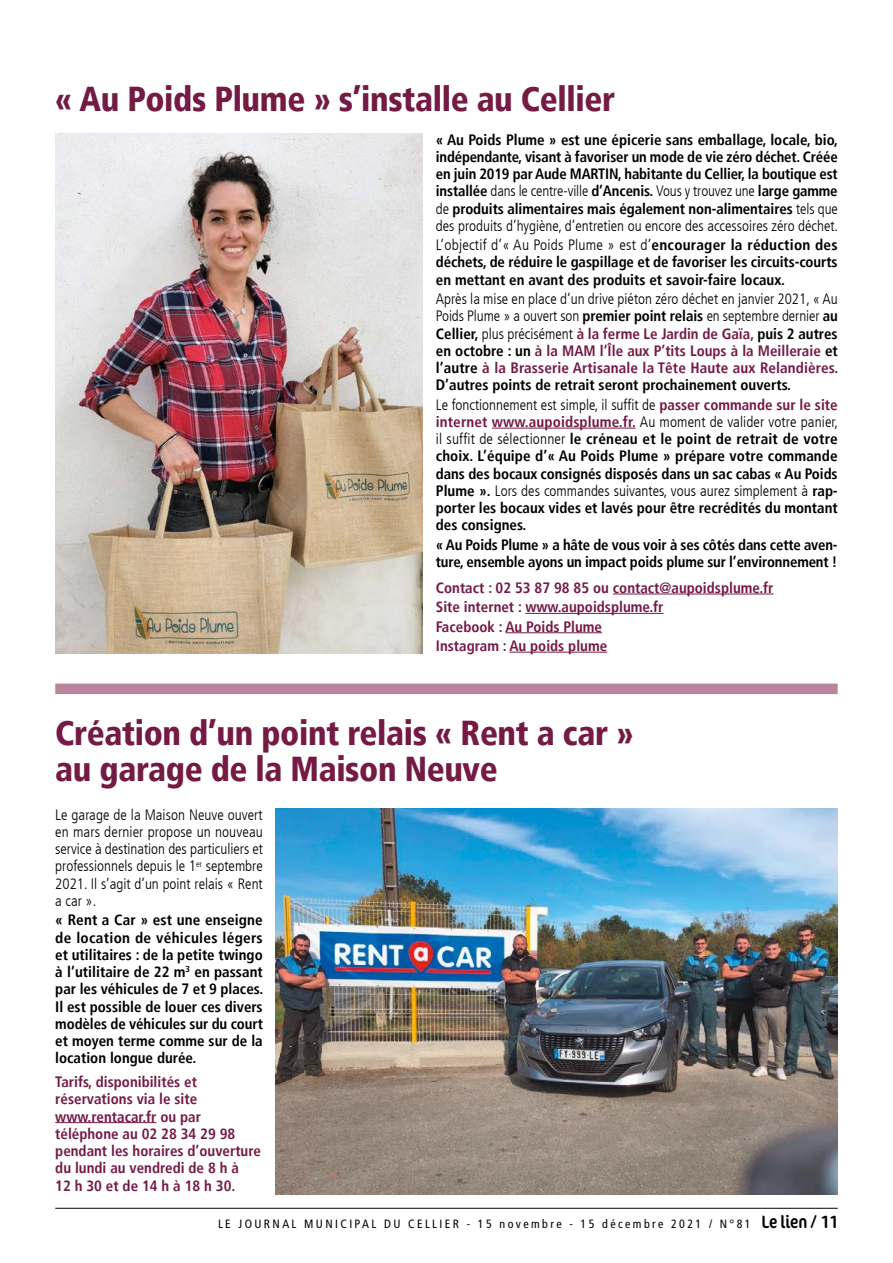
<style>
.page{position:relative;width:893px;height:1263px;background:#fff}
.page>*{position:absolute;margin:0;border:0;box-sizing:border-box;transform-origin:0 0}
.t1{font:900 condensed 34.5px/36px "Frutiger LT";letter-spacing:-.01em;color:#741a44}
.t2{font:700 condensed 15px/17.2px "Frutiger LT";letter-spacing:-.005em;color:#000;text-align:justify}
.t3{font:300 condensed 15px/17.2px "Frutiger LT";color:#000;text-align:justify}
.t4{font:700 condensed 15px/17.2px "Frutiger LT";color:#741a44}
.t5{font:condensed 12px "Frutiger LT";letter-spacing:.2em;color:#000}
.s1{font-weight:300}
.s2{font-weight:700}
.s3{font-weight:700;color:#741a44}
.s4{color:#741a44}
.s5{font-family:"Cocon Pro";font-size:18px}
</style>
<div class="page">
<hr style="left:55px;top:1208px;width:783px;height:1px;background:#000">
<div style="left:55px;top:684px;width:783px;height:10px;background:#b9859e"></div>
<hr style="left:492px;top:428px;width:143px;height:1px;background:#741a44">
<hr style="left:613px;top:594px;width:161px;height:1px;background:#741a44">
<hr style="left:525px;top:613px;width:139px;height:1px;background:#741a44">
<hr style="left:505px;top:632px;width:97px;height:1px;background:#741a44">
<hr style="left:509px;top:652px;width:98px;height:1px;background:#741a44">
<hr style="left:55px;top:1122px;width:102px;height:1px;background:#741a44">
<img style="left:276px;top:808px;width:562px;height:387px">
<img style="left:55px;top:133px;width:368px;height:520px">
<h1 class="t1" style="left:55px;top:81px;width:561px">« Au Poids Plume » s’installe au Cellier</h1>
<p class="t2" style="left:436px;top:131px;width:404px">« Au Poids Plume » est une épicerie sans emballage, locale, bio, indépendante, visant à favoriser un mode de vie zéro déchet. Créée en juin 2019 par Aude MARTIN, habitante du Cellier, la boutique est installée <span class="s1">dans le centre-ville</span> d’Ancenis. <span class="s1">Vous y trouvez une</span> large gamme <span class="s1">de</span> produits alimentaires mais également non-alimentaires <span class="s1">tels que des produits d’hygiène, d’entretien ou encore des accessoires zéro déchet.</span></p>
<p class="t2" style="left:436px;top:236px;width:403px"><span class="s1">L’objectif d’« Au Poids Plume » est d’</span>encourager la réduction des déchets, de réduire le gaspillage et de favoriser les circuits-courts en mettant en avant des produits et savoir-faire locaux.</p>
<p class="t3" style="left:436px;top:290px;width:404px">Après la mise en place d’un drive piéton zéro déchet en janvier 2021, « Au Poids Plume » a ouvert son <span class="s2">premier point relais</span> en septembre dernier <span class="s2">au Cellier,</span> plus précisément <span class="s3">à la ferme Le Jardin de Gaïa,</span> <span class="s2">puis 2 autres en octobre : un</span> <span class="s3">à la MAM l’Île aux P’tits Loups à la Meilleraie</span> <span class="s2">et l’autre</span> <span class="s3">à la Brasserie Artisanale la Tête Haute aux Relandières.<br></span><span class="s2">D’autres points de retrait seront prochainement ouverts.</span></p>
<p class="t2" style="left:436px;top:396px;width:404px"><span class="s1">Le fonctionnement est simple, il suffit de</span> <span class="s4">passer commande sur le site internet www.aupoidsplume.fr.</span> <span class="s1">Au moment de valider votre panier, il suffit de sélectionner</span> le créneau et le point de retrait de votre choix. L’équipe d’« Au Poids Plume » prépare votre commande dans des bocaux consignés disposés dans un sac cabas « Au Poids Plume ». <span class="s1">Lors des commandes suivantes, vous aurez simplement à</span> rap&shy;porter les bocaux vides et lavés pour être recrédités du montant des consignes.</p>
<p class="t2" style="left:436px;top:536px;width:403px">« Au Poids Plume » a hâte de vous voir à ses côtés dans cette aven&shy;ture, ensemble ayons un impact poids plume sur l’environnement !</p>
<p class="t4" style="left:436px;top:578px;width:339px;line-height:19.4px">Contact : 02 53 87 98 85 ou contact@aupoidsplume.fr Site internet : www.aupoidsplume.fr<br>Facebook : Au Poids Plume<br>Instagram : Au poids plume</p>
<h1 class="t1" style="left:55px;top:715px;width:580px">Création d’un point relais « Rent a car » au garage de la Maison Neuve</h1>
<p class="t3" style="left:55px;top:806px;width:209px">Le garage de la Maison Neuve ouvert en mars dernier propose un nouveau service à destination des particuliers et professionnels depuis le 1<sup>er</sup> septembre 2021. Il s’agit d’un point relais « Rent a car ».</p>
<p class="t2" style="left:55px;top:911px;width:210px">« Rent a Car » est une enseigne de location de véhicules légers et utilitaires : de la petite twingo à l’utilitaire de 22 m<sup>3</sup> en passant par les véhicules de 7 et 9 places.<br>Il est possible de louer ces divers modèles de véhicules sur du court et moyen terme comme sur de la location longue durée.</p>
<p class="t4" style="left:55px;top:1073px;width:207px">Tarifs, disponibilités et réservations via le site www.rentacar.fr ou par téléphone au 02 28 34 29 98 pendant les horaires d’ouverture du lundi au vendredi de 8 h à<br>12 h 30 et de 14 h à 18 h 30.</p>
<p class="t5" style="left:218px;top:1216px;width:621px">LE JOURNAL MUNICIPAL DU CELLIER - 15 novembre - 15 décembre 2021 / N°81 <span class="s5">Le lien / 11</span></p>
</div>
